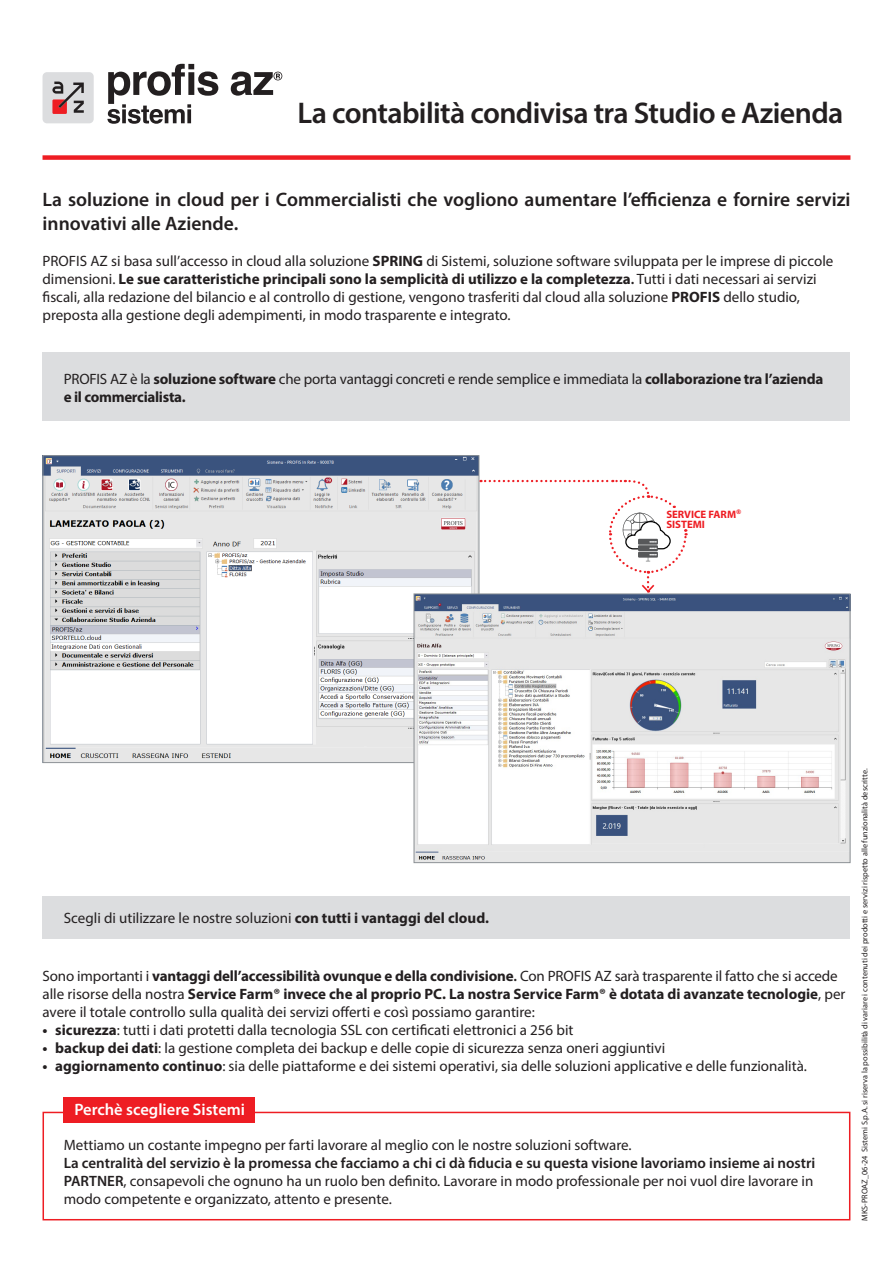
<style>
.page{position:relative;width:893px;height:1263px;background:#fff}
.page>*{position:absolute;margin:0;border:0;box-sizing:border-box;transform-origin:0 0}
.t1{font:600 30px "Myriad Pro";letter-spacing:-.02em;color:#231f20}
.t2{font:600 19.5px/24px "Myriad Pro";color:#231f20}
.t3{font:600 16.5px "Myriad Pro";color:#fff}
.t4{font:15px/18px "Myriad Pro";color:#231f20}
.t5{font:700 10.8px/10.1px "Myriad Pro";color:#ee1d23}
.t6{font:8.25px "Myriad Pro";color:#231f20}
.s1{font-weight:700}
.s2{font-weight:600}
</style>
<div class="page">
<div style="left:43px;top:1112px;width:807px;height:108px;border:2px solid #ee1d23"></div>
<div style="left:43px;top:353px;width:807px;height:68px;background:#dcdddf"></div>
<div style="left:43px;top:896px;width:807px;height:42px;background:#dcdddf"></div>
<img style="left:45px;top:457px;width:432px;height:304px">
<img style="left:416px;top:595px;width:432px;height:266px">
<div style="left:414px;top:593px;width:436px;height:270px;border:1px solid #8e9397"></div>
<svg style="left:480px;top:479px;width:208px;height:115px"></svg>
<svg style="left:107px;top:64px;width:175px;height:60px"></svg>
<div style="left:43px;top:72px;width:51px;height:51px;background:#dcdddf;border-radius:4px"></div>
<svg style="left:52px;top:82px;width:32px;height:32px"></svg>
<div style="left:64px;top:1097px;width:191px;height:25px;background:#ee1d23"></div>
<div style="left:43px;top:155px;width:807px;height:5px;background:#ee1d23"></div>
<p class="t1" style="left:298px;top:94px;width:547px">La contabilità condivisa tra Studio e Azienda</p>
<p class="t2" style="left:43px;top:187px;width:809px">La soluzione in cloud per i Commercialisti che vogliono aumentare l’efficienza e fornire servizi innovativi alle Aziende.</p>
<p class="t4" style="left:43px;top:252px;width:792px">PROFIS AZ si basa sull’accesso in cloud alla soluzione <span class="s1">SPRING</span> di Sistemi, soluzione software sviluppata per le imprese di piccole dimensioni. <span class="s1">Le sue caratteristiche principali sono la semplicità di utilizzo e la completezza</span><span class="s2">.</span> Tutti i dati necessari ai servizi fiscali, alla redazione del bilancio e al controllo di gestione, vengono trasferiti dal cloud alla soluzione <span class="s1">PROFIS</span> dello studio, preposta alla gestione degli adempimenti, in modo trasparente e integrato.</p>
<p class="t4" style="left:64px;top:370px;width:761px">PROFIS AZ è la <span class="s1">soluzione software</span> che porta vantaggi concreti e rende semplice e immediata la <span class="s1">collaborazione tra l’azienda e il commercialista.</span></p>
<p class="t5" style="left:666px;top:509px;width:76px">SERVICE FARM<sup>®<br></sup>SISTEMI</p>
<p class="t4" style="left:64px;top:909px;width:427px">Scegli di utilizzare le nostre soluzioni <span class="s1">con tutti i vantaggi del cloud.</span></p>
<p class="t4" style="left:43px;top:967px;width:804px">Sono importanti i <span class="s1">vantaggi dell’accessibilità ovunque e della condivisione</span><span class="s2">.</span> Con PROFIS AZ sarà trasparente il fatto che si accede alle risorse della nostra <span class="s1">Service Farm® invece che al proprio PC. La nostra Service Farm® è dotata di avanzate tecnologie</span>, per avere il totale controllo sulla qualità dei servizi offerti e così possiamo garantire:</p>
<p class="t4" style="left:43px;top:1021px;width:532px"><span class="s1">• sicurezza</span>: tutti i dati protetti dalla tecnologia SSL con certificati elettronici a 256 bit</p>
<p class="t4" style="left:43px;top:1039px;width:624px"><span class="s1">• backup dei dati</span>: la gestione completa dei backup e delle copie di sicurezza senza oneri aggiuntivi</p>
<p class="t4" style="left:43px;top:1057px;width:766px"><span class="s1">• aggiornamento continuo</span>: sia delle piattaforme e dei sistemi operativi, sia delle soluzioni applicative e delle funzionalità.</p>
<p class="t3" style="left:74px;top:1099px;width:172px">Perchè scegliere Sistemi</p>
<p class="t4" style="left:64px;top:1136px;width:753px">Mettiamo un costante impegno per farti lavorare al meglio con le nostre soluzioni software.<br><span class="s2">La centralità del servizio è la promessa che facciamo a chi ci dà fiducia e su questa visione lavoriamo insieme ai nostri PARTNER</span>, consapevoli che ognuno ha un ruolo ben definito. Lavorare in modo professionale per noi vuol dire lavorare in modo competente e organizzato, attento e presente.</p>
<p class="t6" style="left:860px;top:1221px;width:454px;rotate:-90deg">MKS-PROAZ_06-24 Sistemi S.p.A. si riserva la possibilità di variare i contenuti dei prodotti e servizi rispetto alle funzionalità descritte.</p>
</div>
